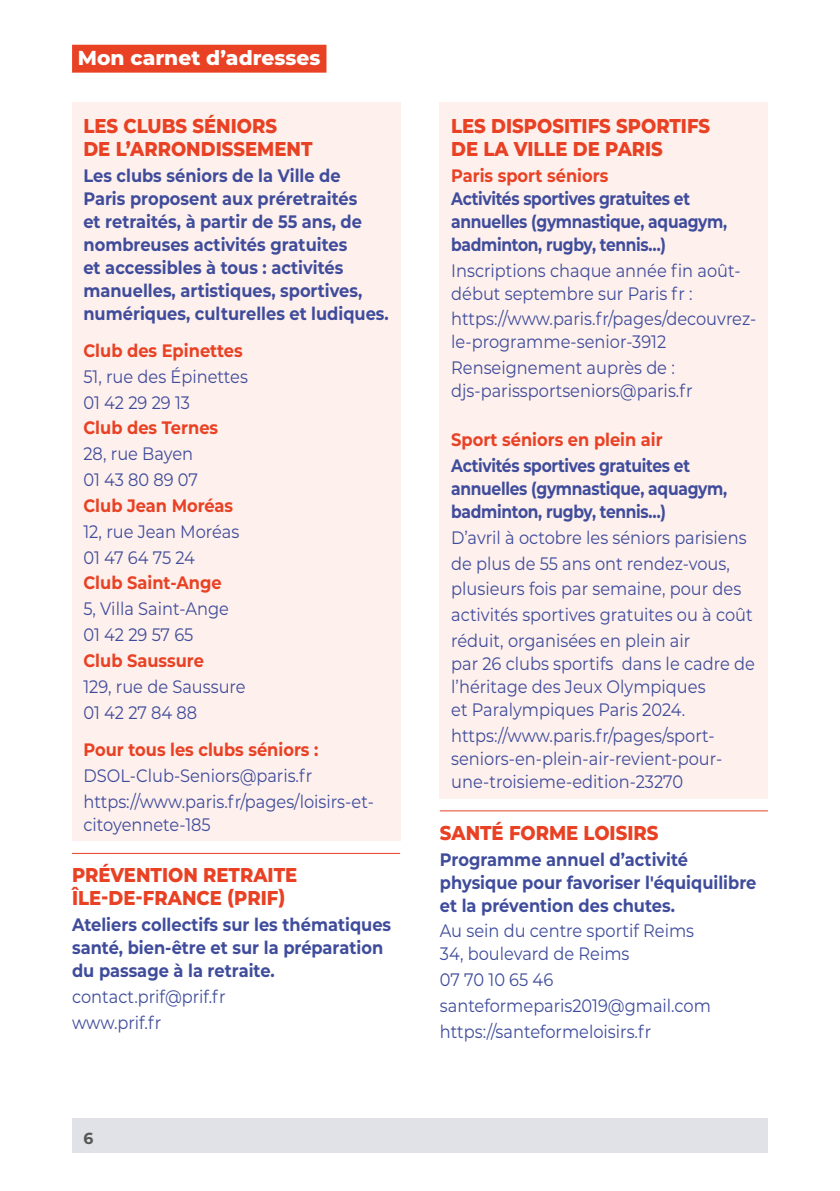
<style>
.page{position:relative;width:840px;height:1191px;background:#fff}
.page>*{position:absolute;margin:0;border:0;box-sizing:border-box;transform-origin:0 0}
.t1{font:800 20.2px "Montserrat";color:#fff}
.t2{font:800 20px/23px "Montserrat";color:#e84124;scale:.9 1}
.t3{font:18px/25.8px "Montserrat";color:#3f4c9b;scale:.9 1}
.t4{font:700 18px/23px "Montserrat";color:#3f4c9b;scale:.9 1}
.t5{font:700 18px/23px "Montserrat";letter-spacing:-.02em;color:#3f4c9b;scale:.86 1}
.t6{font:700 18px "Montserrat";color:#e84124;scale:.9 1}
.t7{font:700 18px "Montserrat";color:#e84125;scale:.9 1}
.t8{font:700 16px "Montserrat";color:#575756}
</style>
<div class="page">
<div style="left:72px;top:45px;width:254px;height:28px;background:#e84124"></div>
<div style="left:72px;top:1119px;width:695px;height:34px;background:#e0e2e7"></div>
<div style="left:72px;top:102px;width:328px;height:64px;background:#fef0ec"></div>
<div style="left:72px;top:158px;width:328px;height:172px;background:#fef0ec"></div>
<div style="left:72px;top:328px;width:328px;height:39px;background:#fef0ec"></div>
<div style="left:72px;top:359px;width:328px;height:34px;background:#fef0ec"></div>
<div style="left:72px;top:385px;width:328px;height:34px;background:#fef0ec"></div>
<div style="left:72px;top:411px;width:328px;height:33px;background:#fef0ec"></div>
<div style="left:72px;top:437px;width:328px;height:33px;background:#fef0ec"></div>
<div style="left:72px;top:463px;width:328px;height:33px;background:#fef0ec"></div>
<div style="left:72px;top:489px;width:328px;height:33px;background:#fef0ec"></div>
<div style="left:72px;top:515px;width:328px;height:33px;background:#fef0ec"></div>
<div style="left:72px;top:540px;width:328px;height:34px;background:#fef0ec"></div>
<div style="left:72px;top:566px;width:328px;height:33px;background:#fef0ec"></div>
<div style="left:72px;top:592px;width:328px;height:33px;background:#fef0ec"></div>
<div style="left:72px;top:618px;width:328px;height:33px;background:#fef0ec"></div>
<div style="left:72px;top:644px;width:328px;height:33px;background:#fef0ec"></div>
<div style="left:72px;top:670px;width:328px;height:33px;background:#fef0ec"></div>
<div style="left:72px;top:695px;width:328px;height:34px;background:#fef0ec"></div>
<div style="left:72px;top:727px;width:328px;height:39px;background:#fef0ec"></div>
<div style="left:72px;top:758px;width:328px;height:34px;background:#fef0ec"></div>
<div style="left:72px;top:784px;width:328px;height:56px;background:#fef0ec"></div>
<hr style="left:72px;top:853px;width:328px;height:1px;background:#e84124">
<div style="left:439px;top:102px;width:328px;height:64px;background:#fef0ec"></div>
<div style="left:439px;top:158px;width:328px;height:103px;background:#fef0ec"></div>
<div style="left:439px;top:253px;width:328px;height:57px;background:#fef0ec"></div>
<div style="left:439px;top:302px;width:328px;height:56px;background:#fef0ec"></div>
<div style="left:439px;top:351px;width:328px;height:79px;background:#fef0ec"></div>
<div style="left:439px;top:423px;width:328px;height:33px;background:#fef0ec"></div>
<div style="left:439px;top:449px;width:328px;height:79px;background:#fef0ec"></div>
<div style="left:439px;top:520px;width:328px;height:34px;background:#fef0ec"></div>
<div style="left:439px;top:546px;width:328px;height:34px;background:#fef0ec"></div>
<div style="left:439px;top:572px;width:328px;height:33px;background:#fef0ec"></div>
<div style="left:439px;top:598px;width:328px;height:33px;background:#fef0ec"></div>
<div style="left:439px;top:624px;width:328px;height:102px;background:#fef0ec"></div>
<div style="left:439px;top:719px;width:328px;height:79px;background:#fef0ec"></div>
<hr style="left:439px;top:810px;width:328px;height:1px;background:#e84124">
<p class="t1" style="left:78px;top:43px;width:244px">Mon carnet d’adresses</p>
<p class="t2" style="left:83px;top:113px;width:256px">LES CLUBS SÉNIORS<br>DE L’ARRONDISSEMENT</p>
<p class="t4" style="left:83px;top:163px;width:340px">Les clubs séniors de la Ville de<br>Paris proposent aux préretraités<br>et retraités, à partir de 55 ans, de nombreuses activités gratuites<br>et accessibles à tous : activités manuelles, artistiques, sportives, numériques, culturelles et ludiques.</p>
<p class="t6" style="left:83px;top:337px;width:178px">Club des Epinettes</p>
<p class="t3" style="left:83px;top:363px;width:184px">51, rue des Épinettes<br>01 42 29 29 13</p>
<p class="t6" style="left:83px;top:415px;width:151px">Club des Ternes</p>
<p class="t3" style="left:83px;top:440px;width:129px">28, rue Bayen<br>01 43 80 89 07</p>
<p class="t6" style="left:83px;top:492px;width:168px">Club Jean Moréas</p>
<p class="t3" style="left:83px;top:518px;width:174px">12, rue Jean Moréas<br>01 47 64 75 24</p>
<p class="t6" style="left:83px;top:570px;width:155px">Club Saint-Ange</p>
<p class="t3" style="left:83px;top:595px;width:163px">5, Villa Saint‑Ange<br>01 42 29 57 65</p>
<p class="t6" style="left:83px;top:647px;width:135px">Club Saussure</p>
<p class="t3" style="left:83px;top:673px;width:182px">129, rue de Saussure<br>01 42 27 84 88</p>
<p class="t6" style="left:83px;top:736px;width:262px">Pour tous les clubs séniors :</p>
<p class="t3" style="left:83px;top:761px;width:324px">DSOL-Club-Seniors@paris.fr https://www.paris.fr/pages/loisirs-et-</p>
<p class="t3" style="left:83px;top:810px;width:143px">citoyennete-185</p>
<p class="t2" style="left:72px;top:862px;width:251px">PRÉVENTION RETRAITE<br>ÎLE-DE-FRANCE (PRIF)</p>
<p class="t4" style="left:72px;top:912px;width:356px">Ateliers collectifs sur les thématiques santé, bien-être et sur la préparation du passage à la retraite.</p>
<p class="t3" style="left:72px;top:983px;width:172px">contact.prif@prif.fr www.prif.fr</p>
<p class="t8" style="left:83px;top:1126px;width:11px">6</p>
<p class="t2" style="left:451px;top:113px;width:289px">LES DISPOSITIFS SPORTIFS<br>DE LA VILLE DE PARIS</p>
<p class="t7" style="left:451px;top:162px;width:176px">Paris sport séniors</p>
<p class="t5" style="left:451px;top:186px;width:322px">Activités sportives gratuites et annuelles (gymnastique, aquagym, badminton, rugby, tennis…)</p>
<p class="t3" style="left:451px;top:258px;width:323px;line-height:23px">Inscriptions chaque année fin août&shy;début septembre sur Paris fr :</p>
<p class="t3" style="left:451px;top:307px;width:340px;line-height:23px">https://www.paris.fr/pages/decouvrez&shy;le-programme-senior-3912</p>
<p class="t3" style="left:451px;top:356px;width:269px;line-height:23px">Renseignement auprès de : djs-parissportseniors@paris.fr</p>
<p class="t7" style="left:451px;top:427px;width:236px">Sport séniors en plein air</p>
<p class="t5" style="left:451px;top:453px;width:322px">Activités sportives gratuites et annuelles (gymnastique, aquagym, badminton, rugby, tennis…)</p>
<p class="t3" style="left:451px;top:524px;width:336px">D’avril à octobre les séniors parisiens de plus de 55 ans ont rendez-vous, plusieurs fois par semaine, pour des activités sportives gratuites ou à coût réduit, organisées en plein air</p>
<p class="t3" style="left:451px;top:651px;width:339px;line-height:23px">par 26 clubs sportifs dans le cadre de l’héritage des Jeux Olympiques<br>et Paralympiques Paris 2024.</p>
<p class="t3" style="left:451px;top:723px;width:302px;line-height:23px">https://www.paris.fr/pages/sport&shy;seniors-en-plein-air-revient-pour&shy;une-troisieme-edition-23270</p>
<p class="t2" style="left:439px;top:820px;width:244px">SANTÉ FORME LOISIRS</p>
<p class="t4" style="left:439px;top:846px;width:353px">Programme annuel d’activité physique pour favoriser l'équiquilibre et la prévention des chutes.</p>
<p class="t3" style="left:439px;top:919px;width:284px;line-height:23px">Au sein du centre sportif Reims<br>34, boulevard de Reims</p>
<p class="t3" style="left:439px;top:966px;width:302px">07 70 10 65 46 santeformeparis2019@gmail.com https://santeformeloisirs.fr</p>
</div>
